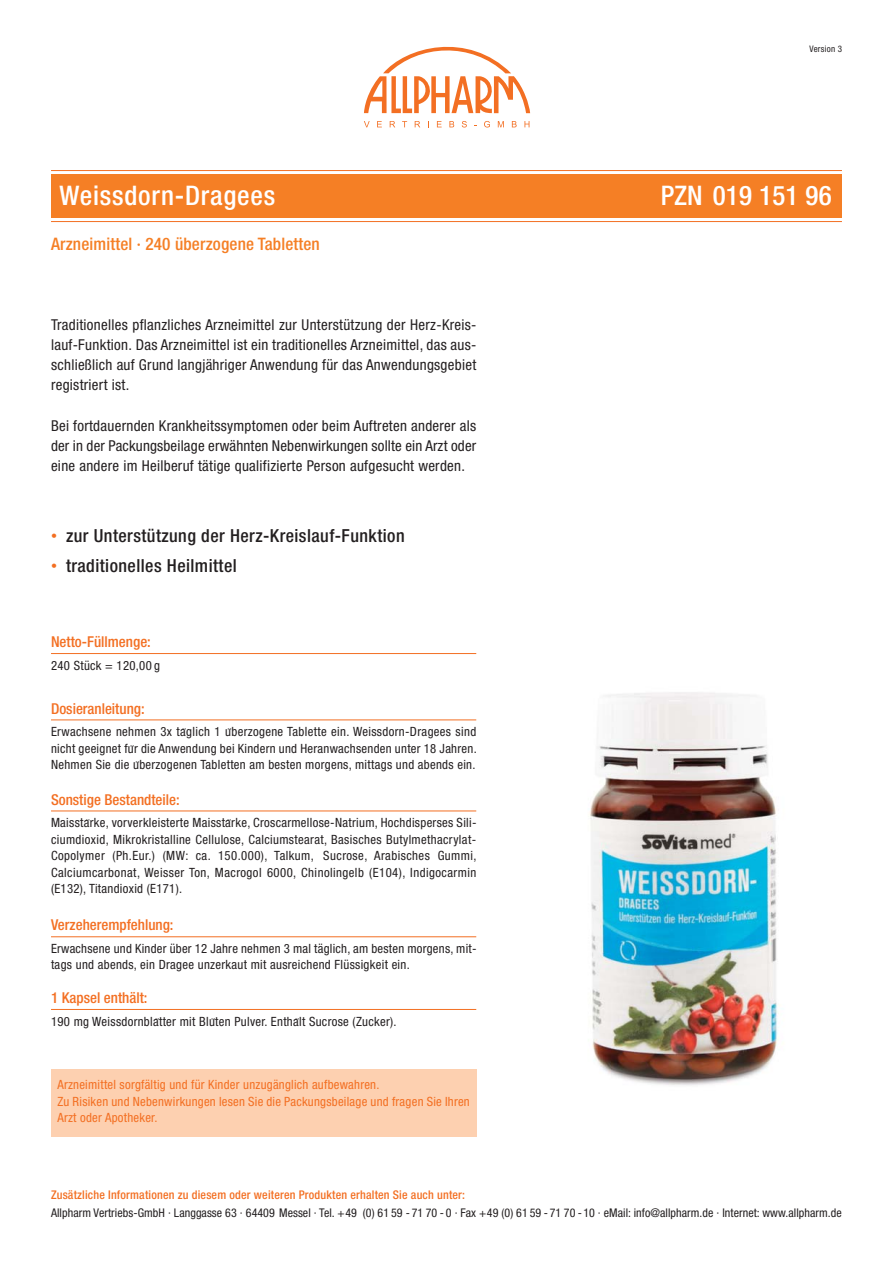
<style>
.page{position:relative;width:893px;height:1263px;background:#fff}
.page>*{position:absolute;margin:0;border:0;box-sizing:border-box;transform-origin:0 0}
.t1{font:500 condensed 27px "Helvetica Neue";letter-spacing:.03em;color:#fff}
.t2{font:500 condensed 27px "Helvetica Neue";letter-spacing:.01em;color:#fff}
.t3{font:500 condensed 18px "Helvetica Neue";letter-spacing:.025em;color:#231f20}
.t4{font:500 condensed 17.25px "Helvetica Neue";letter-spacing:.01em;color:#f57f25}
.t5{font:condensed 15px/20.2px "Helvetica Neue";letter-spacing:.02em;color:#231f20;text-align:justify}
.t6{font:500 condensed 15px "Helvetica Neue";color:#f36f22}
.t7{font:condensed 12.75px/16.5px "Helvetica Neue";letter-spacing:.025em;color:#231f20;text-align:justify}
.t8{font:condensed 12.75px/16.5px "Helvetica Neue";letter-spacing:.02em;color:#f36f22}
.t9{font:condensed 12px "Helvetica Neue";letter-spacing:.005em;color:#231f20}
.t10{font:500 condensed 12px "Helvetica Neue";letter-spacing:.015em;color:#f36f22}
.t11{font:condensed 9px "Helvetica Neue";letter-spacing:.025em;color:#231f20}
.s1{font-weight:400;font-size:12px;color:#f36f22}
.s2{font-family:"Adobe Hebrew";font-weight:700;font-style:italic;font-stretch:normal}
</style>
<div class="page">
<div style="left:51px;top:174px;width:791px;height:44px;background:#f57f25"></div>
<svg style="left:364px;top:47px;width:166px;height:66px"></svg>
<svg style="left:364px;top:121px;width:6px;height:6px"></svg>
<svg style="left:377px;top:121px;width:5px;height:6px"></svg>
<svg style="left:390px;top:121px;width:5px;height:6px"></svg>
<svg style="left:415px;top:121px;width:5px;height:6px"></svg>
<svg style="left:437px;top:121px;width:5px;height:6px"></svg>
<svg style="left:449px;top:121px;width:5px;height:6px"></svg>
<svg style="left:462px;top:121px;width:5px;height:6px"></svg>
<svg style="left:484px;top:121px;width:6px;height:6px"></svg>
<svg style="left:498px;top:121px;width:6px;height:6px"></svg>
<svg style="left:512px;top:121px;width:5px;height:6px"></svg>
<svg style="left:524px;top:121px;width:5px;height:6px"></svg>
<hr style="left:51px;top:170px;width:791px;height:1px;background:#f36f22">
<hr style="left:51px;top:221px;width:791px;height:1px;background:#f36f22">
<img style="left:590px;top:692px;width:188px;height:394px">
<hr style="left:51px;top:719px;width:425px;height:1px;background:#f36f22">
<hr style="left:51px;top:936px;width:425px;height:1px;background:#f36f22">
<hr style="left:51px;top:810px;width:425px;height:1px;background:#f36f22">
<div style="left:51px;top:1069px;width:425px;height:68px;background:#fdd0b0"></div>
<hr style="left:51px;top:653px;width:425px;height:1px;background:#f36f22">
<hr style="left:51px;top:1009px;width:425px;height:1px;background:#f36f22">
<h1 class="t1" style="left:60px;top:186px;width:217px">Weissdorn-Dragees</h1>
<h3 class="t4" style="left:51px;top:238px;width:270px">Arzneimittel · 240 überzogene Tabletten</h3>
<p class="t5" style="left:51px;top:315px;width:427px">Traditionelles pflanzliches Arzneimittel zur Unterstützung der Herz-Kreis&shy;lauf-Funktion. Das Arzneimittel ist ein traditionelles Arzneimittel, das aus&shy;schließlich auf Grund langjähriger Anwendung für das Anwendungsgebiet registriert ist.</p>
<p class="t5" style="left:51px;top:417px;width:427px">Bei fortdauernden Krankheitssymptomen oder beim Auftreten anderer als der in der Packungsbeilage erwähnten Nebenwirkungen sollte ein Arzt oder eine andere im Heilberuf tätige qualifizierte Person aufgesucht werden.</p>
<h2 class="t3" style="left:51px;top:529px;width:355px"><span class="s1">•</span> zur Unterstützung der Herz-Kreislauf-Funktion</h2>
<h2 class="t3" style="left:51px;top:559px;width:187px"><span class="s1">•</span> traditionelles Heilmittel</h2>
<p class="t6" style="left:51px;top:636px;width:101px">Netto-Füllmenge:</p>
<p class="t7" style="left:51px;top:658px;width:110px">240 Stück = 120,00 g</p>
<p class="t6" style="left:51px;top:703px;width:95px">Dosieranleitung:</p>
<p class="t7" style="left:51px;top:724px;width:427px">Erwachsene nehmen 3x ta<span class="s2">̈</span>glich 1 u<span class="s2">̈</span>berzogene Tablette ein. Weissdorn-Dragees sind nicht geeignet fu<span class="s2">̈</span>r die Anwendung bei Kindern und Heranwachsenden unter 18 Jahren.<br>Nehmen Sie die u<span class="s2">̈</span>berzogenen Tabletten am besten morgens, mittags und abends ein.</p>
<p class="t6" style="left:51px;top:794px;width:130px">Sonstige Bestandteile:</p>
<p class="t7" style="left:51px;top:815px;width:427px">Maissta<span class="s2">̈</span>rke, vorverkleisterte Maissta<span class="s2">̈</span>rke, Croscarmellose-Natrium, Hochdisperses Sili&shy;ciumdioxid, Mikrokristalline Cellulose, Calciumstearat, Basisches Butylmethacrylat-Copolymer (Ph.Eur.) (MW: ca. 150.000), Talkum, Sucrose, Arabisches Gummi, Calciumcarbonat, Weisser Ton, Macrogol 6000, Chinolingelb (E104), Indigocarmin (E132), Titandioxid (E171).</p>
<p class="t6" style="left:51px;top:920px;width:124px">Verzeherempfehlung:</p>
<p class="t7" style="left:51px;top:941px;width:427px">Erwachsene und Kinder über 12 Jahre nehmen 3 mal täglich, am besten morgens, mit&shy;tags und abends, ein Dragee unzerkaut mit ausreichend Flüssigkeit ein.</p>
<p class="t6" style="left:51px;top:992px;width:98px">1 Kapsel enthält:</p>
<p class="t7" style="left:51px;top:1014px;width:347px">190 mg Weissdornbla<span class="s2">̈</span>tter mit Blu<span class="s2">̈</span>ten Pulver. Entha<span class="s2">̈</span>lt Sucrose (Zucker).</p>
<p class="t8" style="left:57px;top:1078px;width:414px">Arzneimittel sorgfältig und für Kinder unzugänglich aufbewahren.<br>Zu Risiken und Nebenwirkungen lesen Sie die Packungsbeilage und fragen Sie Ihren<br>Arzt oder Apotheker.</p>
<p class="t10" style="left:51px;top:1191px;width:416px">Zusätzliche Informationen zu diesem oder weiteren Produkten erhalten Sie auch unter:</p>
<p class="t11" style="left:809px;top:46px;width:34px">Version 3</p>
<h1 class="t2" style="left:661px;top:186px;width:172px">PZN 019 151 96</h1>
<p class="t9" style="left:51px;top:1208px;width:792px">Allpharm Vertriebs-GmbH · Langgasse 63 · 64409 Messel · Tel. +49 (0) 61 59 - 71 70 - 0 · Fax +49 (0) 61 59 - 71 70 -10 · eMail: info@allpharm.de · Internet: www.allpharm.de</p>
</div>
